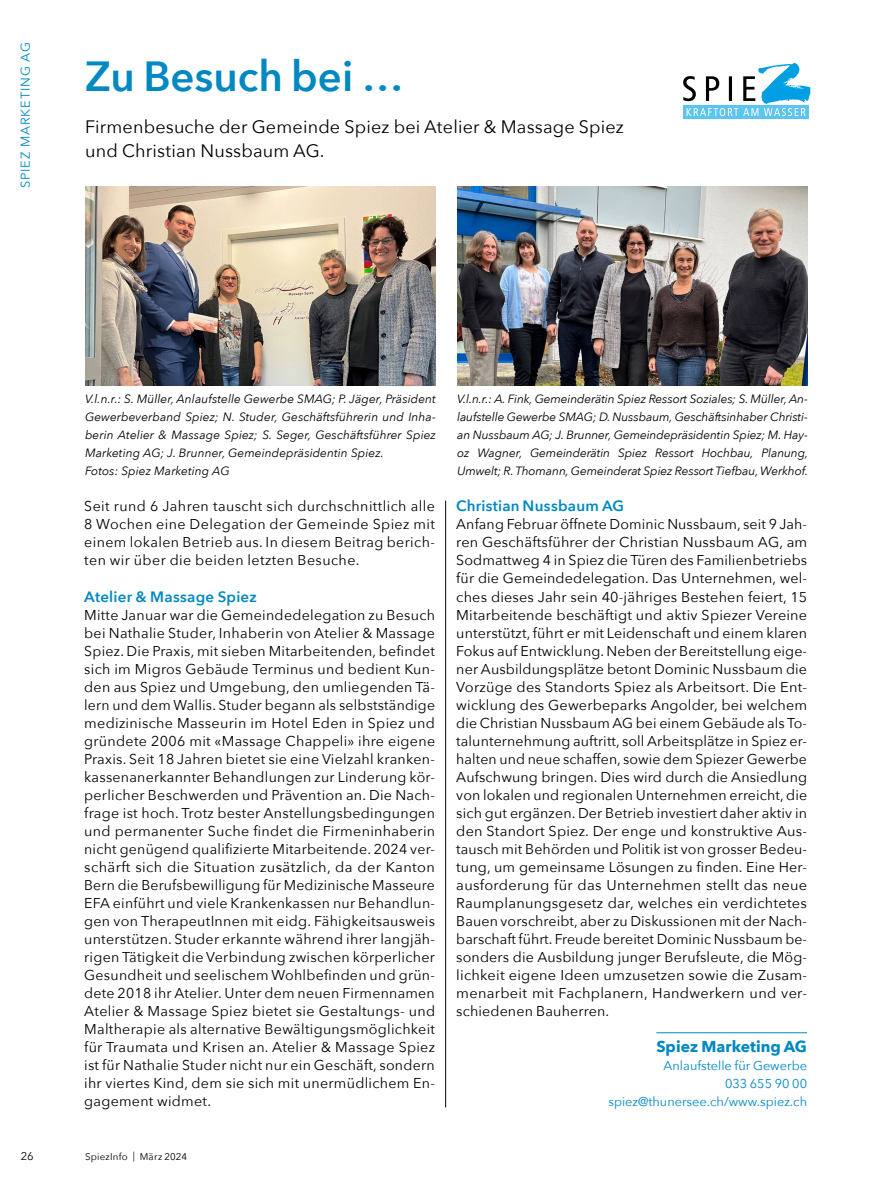
<style>
.page{position:relative;width:893px;height:1191px;background:#fff}
.page>*{position:absolute;margin:0;border:0;box-sizing:border-box;transform-origin:0 0}
.t1{font:600 42px "Avenir Next";color:#0088c2}
.t2{font:18px/24px "Avenir Next";letter-spacing:.01em;color:#000}
.t3{font:700 15.75px "Avenir Next";color:#0088c2}
.t4{font:600 15px "Avenir Next";letter-spacing:.015em;color:#0088c2}
.t5{font:14.25px/18px "Avenir Next";letter-spacing:.02em;color:#000;text-align:justify}
.t6{font:12.75px/18px "Avenir Next";color:#0088c2;text-align:right}
.t7{font:12.75px "Avenir Next";letter-spacing:.07em;color:#0088c2}
.t8{font:italic 12px/18px "Avenir Next";letter-spacing:.005em;color:#000}
.t9{font:11.25px "Avenir Next";color:#000}
.t10{font:9.75px "Avenir Next";letter-spacing:.02em;color:#000}
</style>
<div class="page">
<div style="left:683px;top:106px;width:125px;height:13px;background:#5bc5f2"></div>
<svg style="left:683px;top:63px;width:128px;height:53px"></svg>
<img style="left:85px;top:187px;width:351px;height:198px">
<img style="left:457px;top:187px;width:351px;height:198px">
<hr style="left:445px;top:500px;width:1px;height:607px;background:#000">
<hr style="left:656px;top:1032px;width:151px;height:1px;background:#0088c2">
<p class="t7" style="left:15px;top:188px;width:147px;rotate:-90deg">SPIEZ MARKETING AG</p>
<h1 class="t1" style="left:85px;top:40px;width:320px">Zu Besuch bei …</h1>
<p class="t2" style="left:85px;top:114px;width:540px">Firmenbesuche der Gemeinde Spiez bei Atelier &amp; Massage Spiez und Christian Nussbaum AG.</p>
<p class="t8" style="left:85px;top:389px;width:352px">V.l.n.r.: S. Müller, Anlaufstelle Gewerbe SMAG; P. Jäger, Präsident Gewerbeverband Spiez; N. Studer, Geschäftsführerin und Inha&shy;berin Atelier &amp; Massage Spiez; S. Seger, Geschäftsführer Spiez Marketing AG; J. Brunner, Gemeindepräsidentin Spiez.<br>Fotos: Spiez Marketing AG</p>
<p class="t8" style="left:457px;top:389px;width:353px;text-align:justify">V.l.n.r.: A. Fink, Gemeinderätin Spiez Ressort Soziales; S. Müller, An&shy;laufstelle Gewerbe SMAG; D. Nussbaum, Geschäftsinhaber Christi&shy;an Nussbaum AG; J. Brunner, Gemeindepräsidentin Spiez; M. Hay&shy;oz Wagner, Gemeinderätin Spiez Ressort Hochbau, Planung, Umwelt; R. Thomann, Gemeinderat Spiez Ressort Tiefbau, Werkhof.</p>
<p class="t5" style="left:84px;top:497px;width:352px">Seit rund 6 Jahren tauscht sich durchschnittlich alle 8 Wochen eine Delegation der Gemeinde Spiez mit einem lokalen Betrieb aus. In diesem Beitrag berich&shy;ten wir über die beiden letzten Besuche.</p>
<p class="t4" style="left:84px;top:583px;width:174px">Atelier &amp; Massage Spiez</p>
<p class="t5" style="left:84px;top:605px;width:353px">Mitte Januar war die Gemeindedelegation zu Besuch bei Nathalie Studer, Inhaberin von Atelier &amp; Massage Spiez. Die Praxis, mit sieben Mitarbeitenden, befindet sich im Migros Gebäude Terminus und bedient Kun&shy;den aus Spiez und Umgebung, den umliegenden Tä&shy;lern und dem Wallis. Studer begann als selbstständige medizinische Masseurin im Hotel Eden in Spiez und gründete 2006 mit «Massage Chappeli» ihre eigene Praxis. Seit 18 Jahren bietet sie eine Vielzahl kranken&shy;kassenanerkannter Behandlungen zur Linderung kör&shy;perlicher Beschwerden und Prävention an. Die Nach&shy;frage ist hoch. Trotz bester Anstellungsbedingungen und permanenter Suche findet die Firmeninhaberin nicht genügend qualifizierte Mitarbeitende. 2024 ver&shy;schärft sich die Situation zusätzlich, da der Kanton Bern die Berufsbewilligung für Medizinische Masseure EFA einführt und viele Krankenkassen nur Behandlun&shy;gen von TherapeutInnen mit eidg. Fähigkeitsausweis unterstützen. Studer erkannte während ihrer langjäh&shy;rigen Tätigkeit die Verbindung zwischen körperlicher Gesundheit und seelischem Wohlbefinden und grün&shy;dete 2018 ihr Atelier. Unter dem neuen Firmennamen Atelier &amp; Massage Spiez bietet sie Gestaltungs- und Maltherapie als alternative Bewältigungsmöglichkeit für Traumata und Krisen an. Atelier &amp; Massage Spiez ist für Nathalie Studer nicht nur ein Geschäft, sondern ihr viertes Kind, dem sie sich mit unermüdlichem En&shy;gagement widmet.</p>
<p class="t4" style="left:456px;top:493px;width:169px">Christian Nussbaum AG</p>
<p class="t5" style="left:456px;top:515px;width:352px">Anfang Februar öffnete Dominic Nussbaum, seit 9 Jah&shy;ren Geschäftsführer der Christian Nussbaum AG, am Sodmattweg 4 in Spiez die Türen des Familienbetriebs für die Gemeindedelegation. Das Unternehmen, wel&shy;ches dieses Jahr sein 40-jähriges Bestehen feiert, 15<br>Mitarbeitende beschäftigt und aktiv Spiezer Vereine unterstützt, führt er mit Leidenschaft und einem klaren Fokus auf Entwicklung. Neben der Bereitstellung eige&shy;ner Ausbildungsplätze betont Dominic Nussbaum die Vorzüge des Standorts Spiez als Arbeitsort. Die Ent&shy;wicklung des Gewerbeparks Angolder, bei welchem die Christian Nussbaum AG bei einem Gebäude als To&shy;talunternehmung auftritt, soll Arbeitsplätze in Spiez er&shy;halten und neue schaffen, sowie dem Spiezer Gewerbe Aufschwung bringen. Dies wird durch die Ansiedlung von lokalen und regionalen Unternehmen erreicht, die sich gut ergänzen. Der Betrieb investiert daher aktiv in den Standort Spiez. Der enge und konstruktive Aus&shy;tausch mit Behörden und Politik ist von grosser Bedeu&shy;tung, um gemeinsame Lösungen zu finden. Eine Her&shy;ausforderung für das Unternehmen stellt das neue Raumplanungsgesetz dar, welches ein verdichtetes Bauen vorschreibt, aber zu Diskussionen mit der Nach&shy;barschaft führt. Freude bereitet Dominic Nussbaum be&shy;sonders die Ausbildung junger Berufsleute, die Mög&shy;lichkeit eigene Ideen umzusetzen sowie die Zusam&shy;menarbeit mit Fachplanern, Handwerkern und ver&shy;schiedenen Bauherren.</p>
<p class="t3" style="left:656px;top:1033px;width:152px">Spiez Marketing AG</p>
<p class="t6" style="left:608px;top:1056px;width:200px">Anlaufstelle für Gewerbe<br>033 655 90 00 spiez@thunersee.ch/www.spiez.ch</p>
<p class="t9" style="left:21px;top:1147px;width:14px">26</p>
<p class="t10" style="left:85px;top:1148px;width:104px">SpiezInfo | März 2024</p>
</div>
